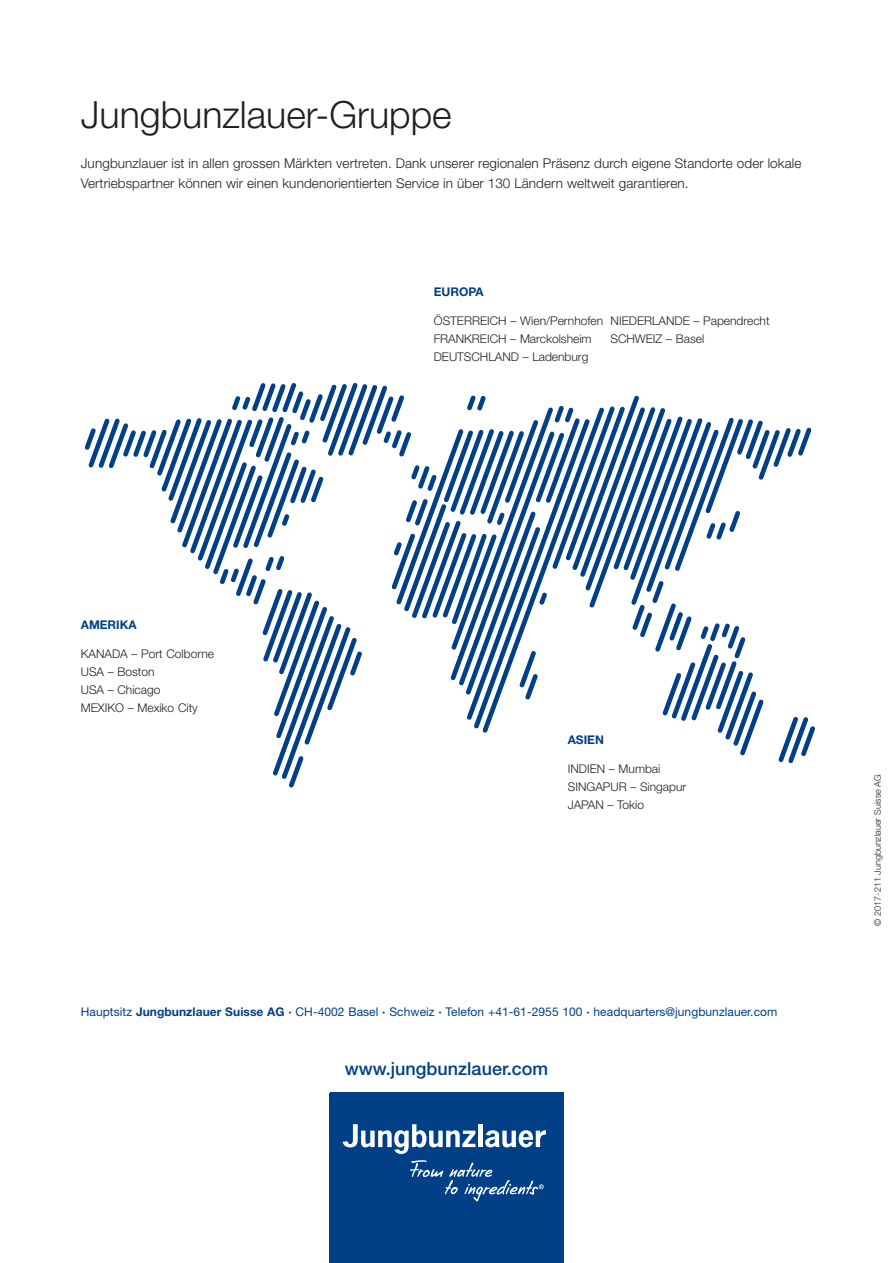
<style>
.page{position:relative;width:893px;height:1263px;background:#fff}
.page>*{position:absolute;margin:0;border:0;box-sizing:border-box;transform-origin:0 0}
.t1{font:300 37.5px "Helvetica Neue";color:#231f20}
.t2{font:500 18px "Helvetica Neue";color:#014086}
.t3{font:300 13.5px/20.2px "Helvetica Neue";letter-spacing:.01em;color:#231f20}
.t4{font:300 12px/18px "Helvetica Neue";color:#231f20}
.t5{font:12px "Helvetica Neue";letter-spacing:.005em;color:#014086}
.t6{font:700 12px "Helvetica Neue";color:#014086}
.t7{font:300 9px "Helvetica Neue";color:#231f20}
.s1{font-weight:700}
</style>
<div class="page">
<svg style="left:84px;top:382px;width:731px;height:406px"></svg>
<div style="left:330px;top:1093px;width:233px;height:170px;background:#014086"></div>
<svg style="left:410px;top:1160px;width:134px;height:42px"></svg>
<div style="left:478px;top:1124px;width:5px;height:23px;background:#fff"></div>
<svg style="left:485px;top:1130px;width:61px;height:17px"></svg>
<svg style="left:343px;top:1124px;width:132px;height:30px"></svg>
<h1 class="t1" style="left:81px;top:101px;width:372px">Jungbunzlauer-Gruppe</h1>
<p class="t3" style="left:81px;top:155px;width:722px">Jungbunzlauer ist in allen grossen Märkten vertreten. Dank unserer regionalen Präsenz durch eigene Standorte oder lokale<br>Vertriebspartner können wir einen kundenorientierten Service in über 130 Ländern weltweit garantieren.</p>
<p class="t6" style="left:434px;top:288px;width:52px">EUROPA</p>
<p class="t4" style="left:434px;top:313px;width:171px">ÖSTERREICH – Wien/Pernhofen<br>FRANKREICH – Marckolsheim<br>DEUTSCHLAND – Ladenburg</p>
<p class="t4" style="left:610px;top:313px;width:161px">NIEDERLANDE – Papendrecht<br>SCHWEIZ – Basel</p>
<p class="t6" style="left:81px;top:621px;width:57px">AMERIKA</p>
<p class="t4" style="left:81px;top:646px;width:135px">KANADA – Port Colborne<br>USA – Boston<br>USA – Chicago<br>MEXIKO – Mexiko City</p>
<p class="t6" style="left:568px;top:736px;width:38px">ASIEN</p>
<p class="t4" style="left:568px;top:761px;width:120px">INDIEN – Mumbai<br>SINGAPUR – Singapur<br>JAPAN – Tokio</p>
<p class="t5" style="left:81px;top:1007px;width:698px">Hauptsitz <span class="s1">Jungbunzlauer Suisse AG ·</span> CH-4002 Basel <span class="s1">·</span> Schweiz <span class="s1">·</span> Telefon +41-61-2955 100 <span class="s1">·</span> headquarters@jungbunzlauer.com</p>
<h2 class="t2" style="left:345px;top:1062px;width:205px">www.jungbunzlauer.com</h2>
<p class="t7" style="left:874px;top:926px;width:153px;rotate:-90deg">© 2017-211 Jungbunzlauer Suisse AG</p>
</div>
